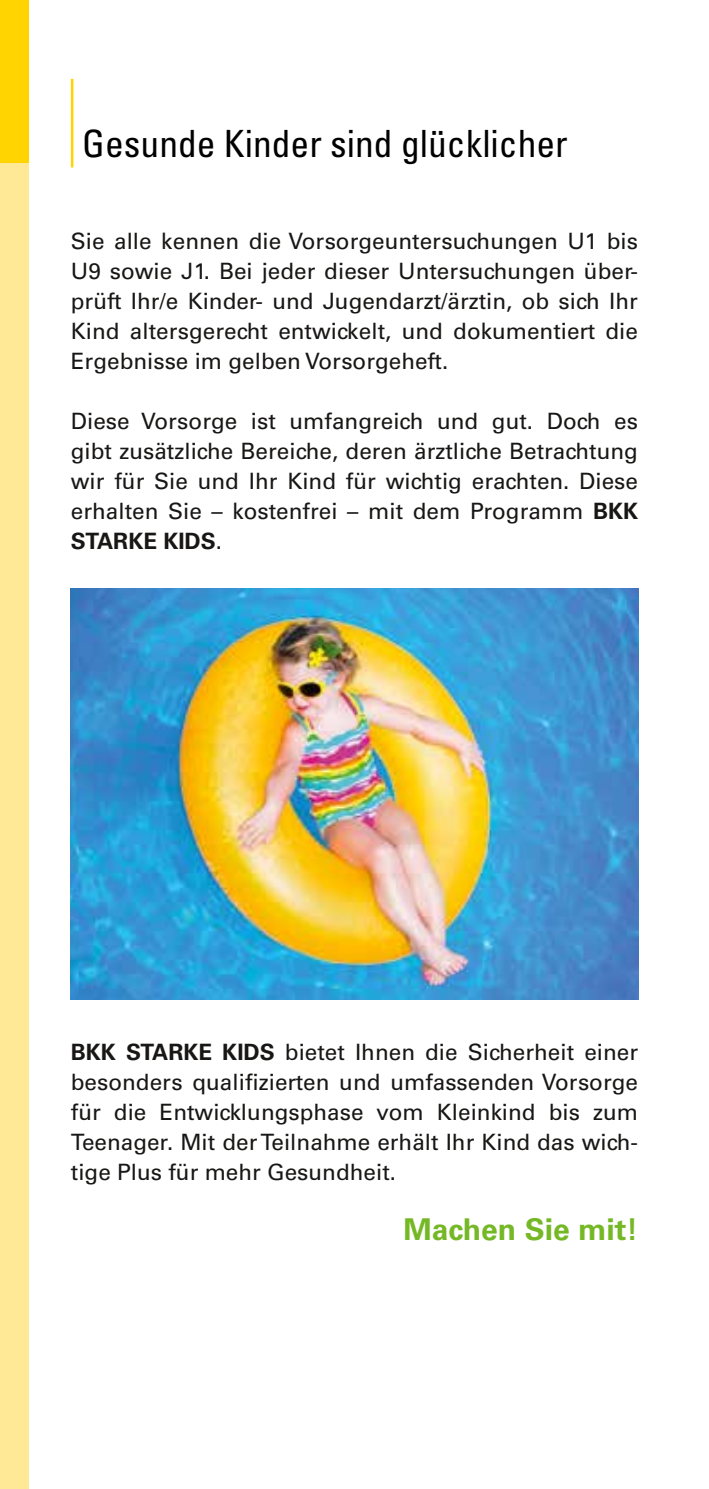
<style>
.page{position:relative;width:709px;height:1489px;background:#fff}
.page>*{position:absolute;margin:0;border:0;box-sizing:border-box;transform-origin:0 0}
.t1{font:condensed 37.5px "Univers LT Std";color:#000}
.t2{font:700 30px "Univers LT Std";color:#75b825}
.t3{font:22.5px/30px "Univers LT Std";color:#181716;text-align:justify}
.s1{font-weight:700}
</style>
<div class="page">
<div style="left:0;top:0;width:28px;height:163px;background:#ffd400"></div>
<div style="left:0;top:163px;width:28px;height:1325px;background:#ffe996"></div>
<hr style="left:71px;top:79px;width:2px;height:88px;background:#ffd400">
<img style="left:71px;top:588px;width:567px;height:411px">
<h1 class="t1" style="left:82px;top:120px;width:487px">Gesunde Kinder sind glücklicher</h1>
<p class="t3" style="left:71px;top:226px;width:568px">Sie alle kennen die Vorsorgeuntersuchungen U1 bis U9 sowie J1. Bei jeder dieser Untersuchungen über&shy;prüft Ihr/e Kinder- und Jugendarzt/ärztin, ob sich Ihr Kind altersgerecht entwickelt, und dokumentiert die Ergebnisse im gelben Vorsorgeheft.</p>
<p class="t3" style="left:71px;top:406px;width:568px">Diese Vorsorge ist umfangreich und gut. Doch es gibt zusätzliche Bereiche, deren ärztliche Betrachtung wir für Sie und Ihr Kind für wichtig erachten. Diese erhalten Sie – kostenfrei – mit dem Programm <span class="s1">BKK STARKE KIDS</span>.</p>
<p class="t3" style="left:71px;top:1036px;width:568px"><span class="s1">BKK STARKE KIDS</span> bietet Ihnen die Sicherheit einer besonders qualifizierten und umfassenden Vorsorge für die Entwicklungsphase vom Kleinkind bis zum Teenager. Mit der Teilnahme erhält Ihr Kind das wich&shy;tige Plus für mehr Gesundheit.</p>
<h2 class="t2" style="left:403px;top:1211px;width:236px">Machen Sie mit!</h2>
</div>
